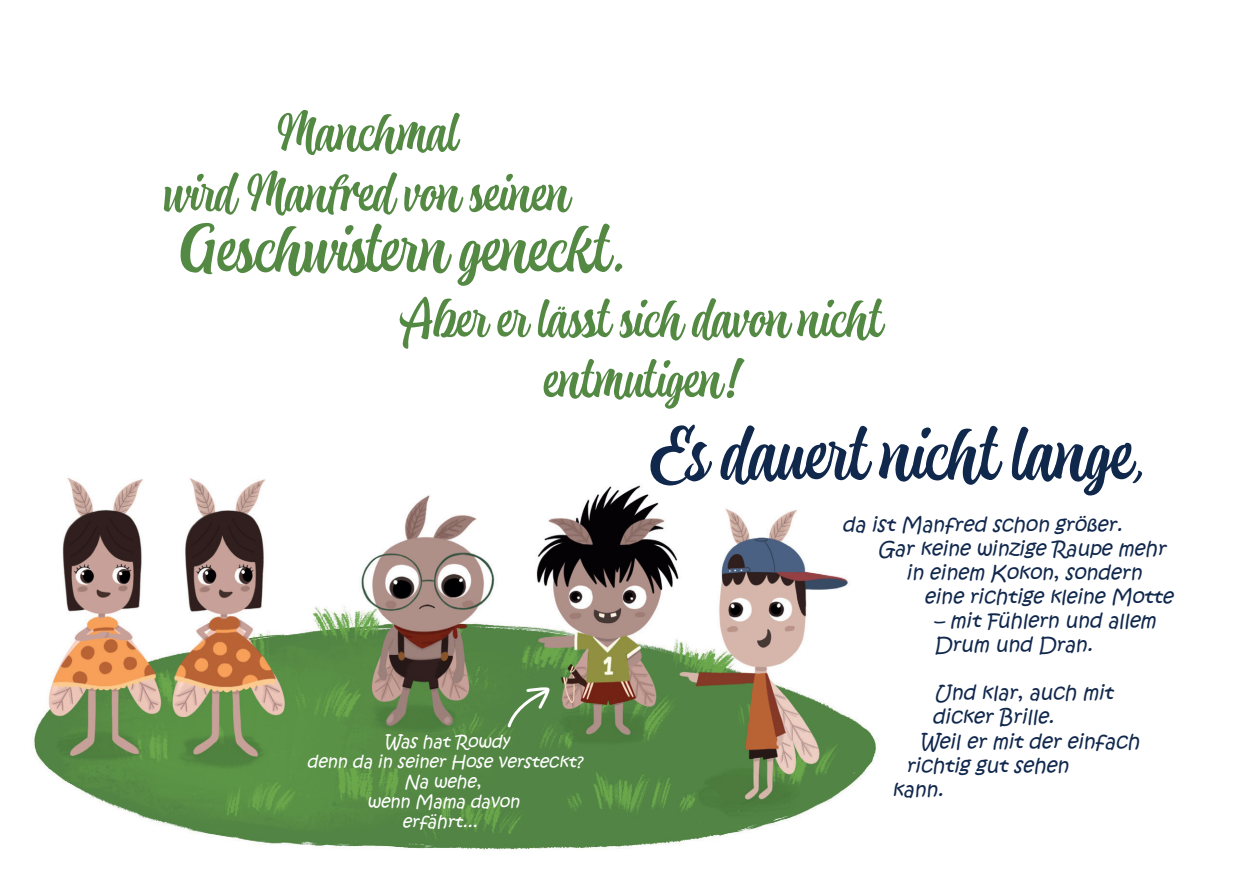
<style>
.page{position:relative;width:1248px;height:896px;background:#fff}
.page>*{position:absolute;margin:0;border:0;box-sizing:border-box;transform-origin:0 0}
.t1{font:italic 70.6px "Atocha";letter-spacing:-.01em;color:#11284d}
.t2{font:italic 63px "Atocha";color:#548944}
.t3{font:italic 50.4px/60.4px "Atocha";letter-spacing:-.01em;color:#548944;text-align:center}
.t4{font:italic 19.6px/24px "Kristen ITC";color:#11284d}
.t5{font:italic 16.8px/20.2px "Kristen ITC";color:#fff;text-align:center}
</style>
<div class="page">
<img style="left:34px;top:478px;width:842px;height:372px">
<svg style="left:505px;top:687px;width:48px;height:43px;background:#6a965e"></svg>
<h3 class="t3" style="left:162px;top:104px;width:418px">Manchmal<br>wird Manfred von seinen</h3>
<h2 class="t2" style="left:176px;top:205px;width:465px">Geschwistern geneckt .</h2>
<h3 class="t3" style="left:399px;top:290px;width:483px">A bererlässt sich davon nicht entmutigen!</h3>
<p class="t5" style="left:307px;top:731px;width:281px">Was hat Rowdy<br>denn da in seiner Hose versteckt?<br>Na wehe,<br>wenn Mama davon<br>erfährt...</p>
<h1 class="t1" style="left:646px;top:405px;width:515px">Esdauert nicht lange,</h1>
<p class="t4" style="left:842px;top:514px;width:286px">da ist Manfred schon größer.</p>
<p class="t4" style="left:878px;top:538px;width:293px">Gar keine winzige Raupe mehr</p>
<p class="t4" style="left:906px;top:561px;width:241px">in einem Kokon, sondern</p>
<p class="t4" style="left:924px;top:585px;width:255px">eine richtige kleine Motte</p>
<p class="t4" style="left:934px;top:609px;width:227px">– mit Fühlern und allem<br>Drum und Dran.</p>
<p class="t4" style="left:934px;top:681px;width:185px">Und klar, auch mit</p>
<p class="t4" style="left:932px;top:705px;width:128px">dicker Brille.</p>
<p class="t4" style="left:920px;top:730px;width:225px">Weil er mit der einfach</p>
<p class="t4" style="left:906px;top:754px;width:168px">richtig gut sehen</p>
<p class="t4" style="left:892px;top:777px;width:57px">kann.</p>
</div>
